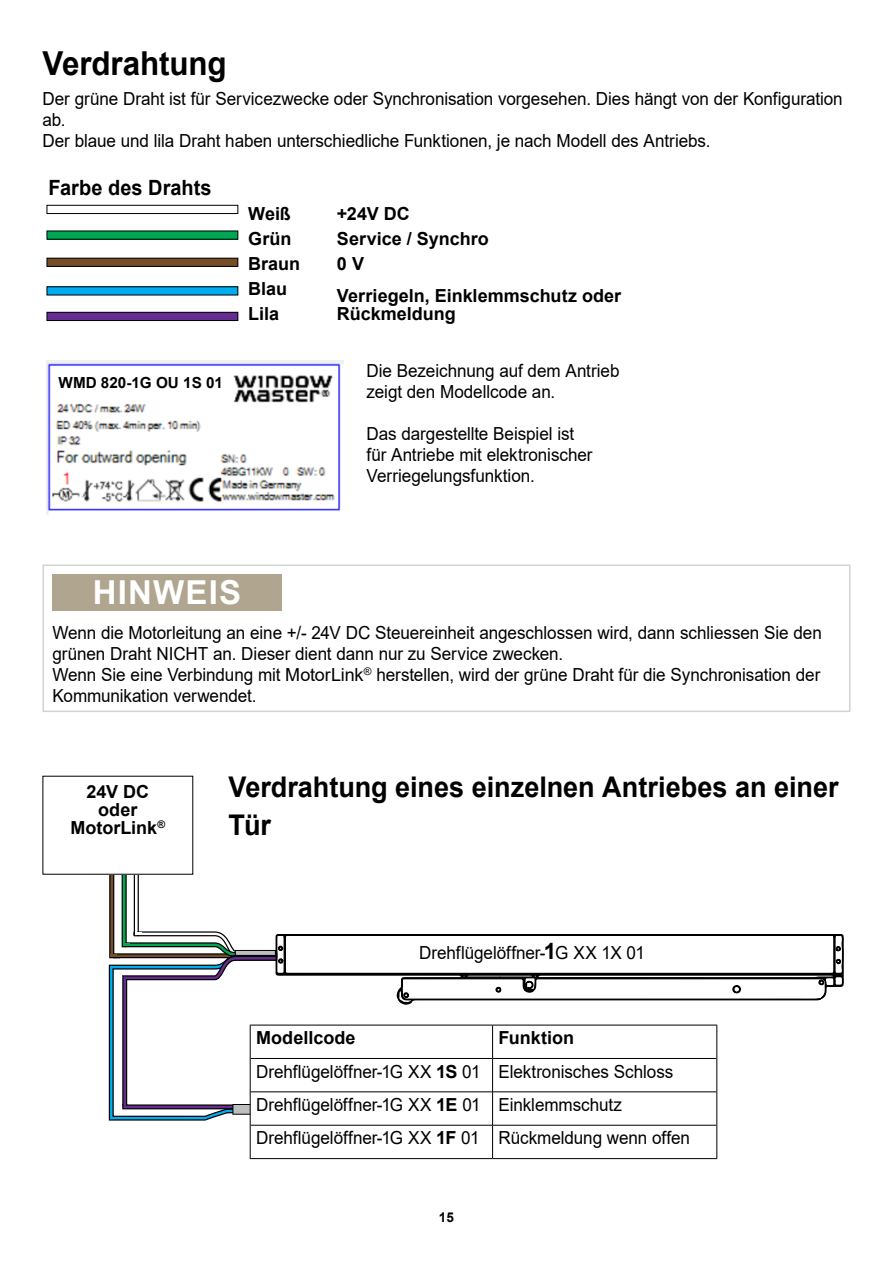
<style>
.page{position:relative;width:893px;height:1263px;background:#fff}
.page>*{position:absolute;margin:0;border:0;box-sizing:border-box;transform-origin:0 0}
.t1{font:700 33px "Arial";letter-spacing:-.005em;color:#000;scale:.95 1}
.t2{font:700 33px "Arial";letter-spacing:.035em;color:#fff}
.t3{font:700 28.5px/37.5px "Arial";color:#000;scale:.95 1}
.t4{font:700 21px "Arial";color:#000;scale:.95 1}
.t5{font:18px/21px "Arial";letter-spacing:-.005em;color:#000;scale:.95 1}
.t6{font:700 18px/18px "Arial";color:#000;text-align:center}
.t7{font:700 15.3px "Arial";color:#000}
.t8{font:700 13.5px "Arial";color:#000}
.s1{font-weight:700;font-size:22.5px}
.s2{font-weight:700}
</style>
<div class="page">
<div style="left:47px;top:205px;width:191px;height:9px;border:1px solid #000"></div>
<div style="left:47px;top:231px;width:191px;height:8px;background:#00a651"></div>
<div style="left:47px;top:258px;width:191px;height:8px;background:#754d29"></div>
<div style="left:47px;top:258px;width:191px;height:9px;border:1px solid #000"></div>
<div style="left:47px;top:287px;width:191px;height:8px;background:#00aeef"></div>
<div style="left:47px;top:312px;width:191px;height:8px;background:#662d91"></div>
<div style="left:47px;top:312px;width:191px;height:9px;border:1px solid #000"></div>
<div style="left:53px;top:574px;width:229px;height:37px;background:#b0a690"></div>
<div style="left:43px;top:564px;width:807px;height:148px;border:2px solid #d1d3d4"></div>
<img style="left:47px;top:361px;width:296px;height:153px">
<div style="left:54px;top:372px;width:172px;height:22px;background:#fff"></div>
<svg style="left:108px;top:818px;width:735px;height:303px"></svg>
<div style="left:43px;top:776px;width:150px;height:98px;background:#fff"></div>
<svg style="left:251px;top:1026px;width:465px;height:132px"></svg>
<hr style="left:251px;top:1058px;width:241px;height:1px;background:#000">
<hr style="left:493px;top:1058px;width:223px;height:1px;background:#000">
<hr style="left:251px;top:1091px;width:241px;height:1px;background:#000">
<hr style="left:493px;top:1091px;width:223px;height:1px;background:#000">
<hr style="left:251px;top:1125px;width:241px;height:1px;background:#000">
<hr style="left:493px;top:1125px;width:223px;height:1px;background:#000">
<hr style="left:250px;top:1025px;width:243px;height:1px;background:#000">
<hr style="left:250px;top:1025px;width:1px;height:33px;background:#000">
<hr style="left:493px;top:1025px;width:224px;height:1px;background:#000">
<hr style="left:492px;top:1025px;width:1px;height:33px;background:#000">
<hr style="left:716px;top:1025px;width:1px;height:33px;background:#000">
<hr style="left:250px;top:1058px;width:1px;height:34px;background:#000">
<hr style="left:492px;top:1058px;width:1px;height:34px;background:#000">
<hr style="left:716px;top:1058px;width:1px;height:34px;background:#000">
<hr style="left:250px;top:1092px;width:1px;height:33px;background:#000">
<hr style="left:492px;top:1092px;width:1px;height:33px;background:#000">
<hr style="left:716px;top:1092px;width:1px;height:33px;background:#000">
<hr style="left:250px;top:1125px;width:1px;height:33px;background:#000">
<hr style="left:492px;top:1125px;width:1px;height:33px;background:#000">
<hr style="left:716px;top:1125px;width:1px;height:33px;background:#000">
<hr style="left:250px;top:1158px;width:243px;height:1px;background:#000">
<hr style="left:493px;top:1158px;width:224px;height:1px;background:#000">
<h1 class="t1" style="left:43px;top:40px;width:195px">Verdrahtung</h1>
<p class="t5" style="left:43px;top:88px;width:844px">Der grüne Draht ist für Servicezwecke oder Synchronisation vorgesehen. Dies hängt von der Konfiguration ab.<br>Der blaue und lila Draht haben unterschiedliche Funktionen, je nach Modell des Antriebs.</p>
<p class="t4" style="left:49px;top:173px;width:173px">Farbe des Drahts</p>
<p class="t6" style="left:248px;top:205px;width:44px">Weiß</p>
<p class="t6" style="left:337px;top:205px;width:74px">+24V DC</p>
<p class="t6" style="left:248px;top:230px;width:45px">Grün</p>
<p class="t6" style="left:337px;top:230px;width:153px">Service / Synchro</p>
<p class="t6" style="left:248px;top:255px;width:53px">Braun</p>
<p class="t6" style="left:337px;top:255px;width:29px">0 V</p>
<p class="t6" style="left:248px;top:280px;width:40px">Blau</p>
<p class="t6" style="left:337px;top:287px;width:286px">Verriegeln, Einklemmschutz oder</p>
<p class="t6" style="left:248px;top:305px;width:32px">Lila</p>
<p class="t6" style="left:337px;top:305px;width:120px">Rückmeldung</p>
<p class="t7" style="left:59px;top:371px;width:166px">WMD 820-1G OU 1S 01</p>
<p class="t5" style="left:367px;top:360px;width:268px">Die Bezeichnung auf dem Antrieb zeigt den Modellcode an.</p>
<p class="t5" style="left:367px;top:423px;width:239px">Das dargestellte Beispiel ist für Antriebe mit elektronischer<br>Verriegelungsfunktion.</p>
<h1 class="t2" style="left:93px;top:569px;width:150px">HINWEIS</h1>
<p class="t5" style="left:53px;top:622px;width:811px">Wenn die Motorleitung an eine +/- 24V DC Steuereinheit angeschlossen wird, dann schliessen Sie den grünen Draht NICHT an. Dieser dient dann nur zu Service zwecken.<br>Wenn Sie eine Verbindung mit MotorLink<sup>®</sup> herstellen, wird der grüne Draht für die Synchronisation der Kommunikation verwendet.</p>
<p class="t6" style="left:70px;top:783px;width:96px">24V DC oder<br>MotorLink<sup>®</sup></p>
<h2 class="t3" style="left:229px;top:769px;width:644px">Verdrahtung eines einzelnen Antriebes an einer<br>Tür</h2>
<p class="t5" style="left:419px;top:942px;width:239px">Drehflügelöffner-<span class="s1">1</span>G XX 1X 01</p>
<p class="t6" style="left:256px;top:1029px;width:101px">Modellcode</p>
<p class="t5" style="left:256px;top:1021px;width:458px;line-height:33.3px;text-indent:242px"><span class="s2">Funktion </span>Drehflügelöffner-1G XX <span class="s2">1S</span> 01 Elektronisches Schloss Drehflügelöffner-1G XX <span class="s2">1E</span> 01 Einklemmschutz Drehflügelöffner-1G XX <span class="s2">1F</span> 01 Rückmeldung wenn offen</p>
<p class="t8" style="left:439px;top:1207px;width:17px">15</p>
</div>
